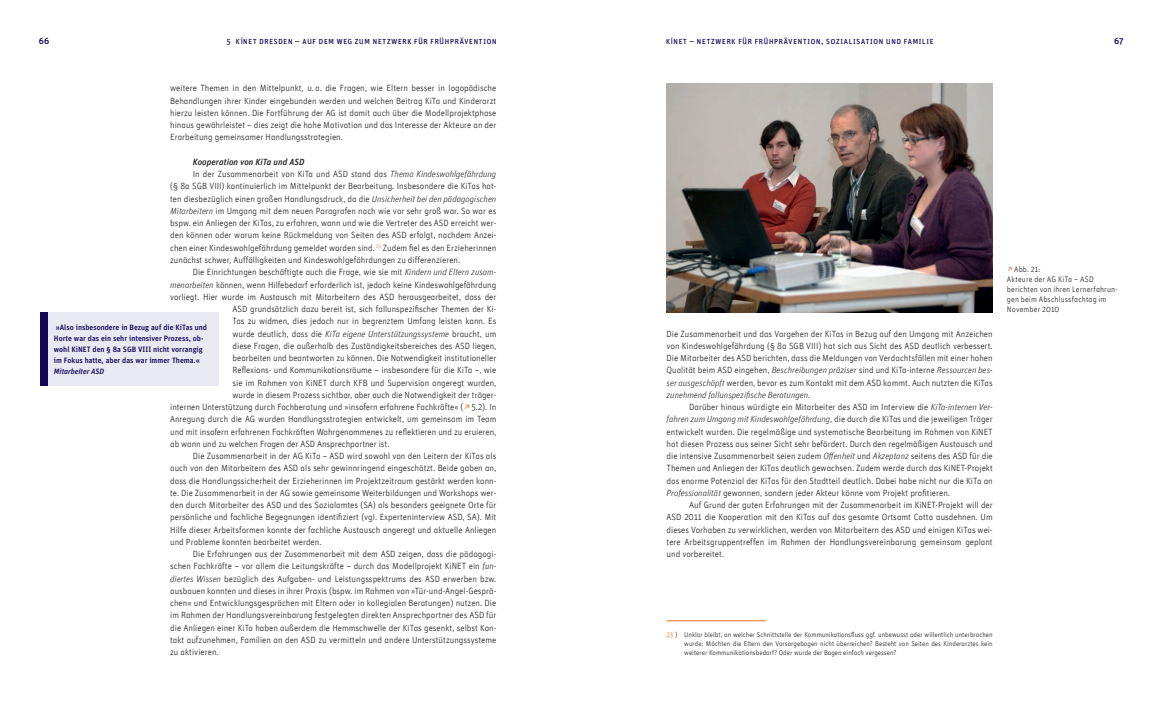
<style>
.page{position:relative;width:1163px;height:709px;background:#fff}
.page>*{position:absolute;margin:0;border:0;box-sizing:border-box;transform-origin:0 0}
.t1{font:9px/12.2px "Unit Light Alternate";color:#231f20;text-align:justify}
.t2{font:9px "Unit Regular SC";letter-spacing:.015em;color:#110658}
.t3{font:italic 9px "Unit Medium Alternate";letter-spacing:.01em;color:#231f20}
.t4{font:500 9px "Unit";color:#110658}
.t5{font:8px/10px "Unit Light Alternate";letter-spacing:.015em;color:#231f20}
.t6{font:500 7.8px/11px "Unit";color:#110658}
.t7{font:italic 500 7.8px "Unit";color:#110658}
.t8{font:7px/9px "Unit Light Alternate";color:#231f20;text-align:justify}
.s1{font-family:"Unit Regular TF"}
.s2{font-style:italic}
.s3{font-family:"Fago No Expert";color:#f36e21}
.s4{color:#f36e21}
</style>
<div class="page">
<hr style="left:666px;top:620px;width:99px;height:1px;background:#f36e21">
<img style="left:666px;top:84px;width:326px;height:228px">
<div style="left:40px;top:312px;width:178px;height:73px;background:#e9e9f1"></div>
<div style="left:40px;top:312px;width:7px;height:73px;background:#110658"></div>
<p class="t2" style="left:226px;top:35px;width:272px">5 k<span class="s1">i</span>net dresden – auf dem weg zum netzwerk für frühprävention</p>
<p class="t2" style="left:665px;top:35px;width:269px">k<span class="s1">i</span>net – netzwerk für frühprävention, sozialisation und familie</p>
<p class="t4" style="left:39px;top:35px;width:12px">66</p>
<p class="t4" style="left:1113px;top:36px;width:11px">67</p>
<p class="t1" style="left:170px;top:82px;width:327px">weitere Themen in den Mittelpunkt, u.a. die Fragen, wie Eltern besser in logopädische Behandlungen ihrer Kinder eingebunden werden und welchen Beitrag KiTa und Kinderarzt hierzu leisten können. Die Fortführung der AG ist damit auch über die Modellprojektphase hinaus gewährleistet – dies zeigt die hohe Motivation und das Interesse der Akteure an der Erarbeitung gemeinsamer Handlungsstrategien.</p>
<p class="t3" style="left:193px;top:156px;width:113px">Kooperation von KiTa und ASD</p>
<p class="t1" style="left:170px;top:168px;width:328px;text-indent:23px">In der Zusammenarbeit von KiTa und ASD stand das <span class="s2">Thema Kindeswohlgefährdung </span>(§ 8a SGB VIII) kontinuierlich im Mittelpunkt der Bearbeitung. Insbesondere die KiTas hat&shy;ten diesbezüglich einen großen Handlungsdruck, da die <span class="s2">Unsicherheit bei den pädagogischen Mitarbeitern</span> im Umgang mit dem neuen Paragrafen nach wie vor sehr groß war. So war es bspw. ein Anliegen der KiTas, zu erfahren, wann und wie die Vertreter des ASD erreicht wer&shy;den können oder warum keine Rückmeldung von Seiten des ASD erfolgt, nachdem Anzei&shy;chen einer Kindeswohlgefährdung gemeldet worden sind. <sup>23</sup> Zudem fiel es den Erzieherinnen zunächst schwer, Auffälligkeiten und Kindeswohlgefährdungen zu differenzieren.</p>
<p class="t1" style="left:193px;top:266px;width:305px">Die Einrichtungen beschäftigte auch die Frage, wie sie mit <span class="s2">Kindern und Eltern zusam-</span></p>
<p class="t1" style="left:170px;top:278px;width:328px"><span class="s2">menarbeiten</span> können, wenn Hilfebedarf erforderlich ist, jedoch keine Kindeswohlgefährdung</p>
<p class="t1" style="left:170px;top:290px;width:328px">vorliegt. Hier wurde im Austausch mit Mitarbeitern des ASD herausgearbeitet, dass der</p>
<p class="t1" style="left:232px;top:303px;width:265px">ASD grundsätzlich dazu bereit ist, sich fallunspezifischer Themen der Ki-</p>
<p class="t1" style="left:232px;top:315px;width:265px">Tas zu widmen, dies jedoch nur in begrenztem Umfang leisten kann. Es</p>
<p class="t1" style="left:232px;top:327px;width:265px">wurde deutlich, dass die <span class="s2">KiTa eigene Unterstützungssysteme</span> braucht, um</p>
<p class="t1" style="left:232px;top:339px;width:265px">diese Fragen, die außerhalb des Zuständigkeitsbereiches des ASD liegen,</p>
<p class="t1" style="left:232px;top:352px;width:265px">bearbeiten und beantworten zu können. Die Notwendigkeit institutioneller</p>
<p class="t1" style="left:232px;top:364px;width:265px">Reflexions- und Kommunikationsräume – insbesondere für die KiTa –, wie</p>
<p class="t1" style="left:232px;top:376px;width:265px">sie im Rahmen von KiNET durch KFB und Supervision angeregt wurden,</p>
<p class="t1" style="left:232px;top:388px;width:265px">wurde in diesem Prozess sichtbar, aber auch die Notwendigkeit der träger-</p>
<p class="t1" style="left:170px;top:401px;width:327px">internen Unterstützung durch Fachberatung und »insofern erfahrene Fachkräfte« (<span class="s3">S</span>5.2). In</p>
<p class="t1" style="left:170px;top:413px;width:327px">Anregung durch die AG wurden Handlungsstrategien entwickelt, um gemeinsam im Team</p>
<p class="t1" style="left:170px;top:425px;width:328px">und mit insofern erfahrenen Fachkräften Wahrgenommenes zu reflektieren und zu eruieren,</p>
<p class="t1" style="left:170px;top:437px;width:221px">ab wann und zu welchen Fragen der ASD Ansprechpartner ist.</p>
<p class="t1" style="left:193px;top:450px;width:305px">Die Zusammenarbeit in der AG KiTa – ASD wird sowohl von den Leitern der KiTas als</p>
<p class="t1" style="left:170px;top:462px;width:327px">auch von den Mitarbeitern des ASD als sehr gewinnringend eingeschätzt. Beide gaben an,</p>
<p class="t1" style="left:170px;top:474px;width:327px">dass die Handlungssicherheit der Erzieherinnen im Projektzeitraum gestärkt werden konn-</p>
<p class="t1" style="left:170px;top:486px;width:327px">te. Die Zusammenarbeit in der AG sowie gemeinsame Weiterbildungen und Workshops wer-</p>
<p class="t1" style="left:170px;top:499px;width:327px">den durch Mitarbeiter des ASD und des Sozialamtes (SA) als besonders geeignete Orte für</p>
<p class="t1" style="left:170px;top:511px;width:327px">persönliche und fachliche Begegnungen identifiziert (vgl. Experteninterview ASD, SA). Mit</p>
<p class="t1" style="left:170px;top:523px;width:328px">Hilfe dieser Arbeitsformen konnte der fachliche Austausch angeregt und aktuelle Anliegen</p>
<p class="t1" style="left:170px;top:535px;width:153px">und Probleme konnten bearbeitet werden.</p>
<p class="t1" style="left:193px;top:548px;width:305px">Die Erfahrungen aus der Zusammenarbeit mit dem ASD zeigen, dass die pädagogi-</p>
<p class="t1" style="left:170px;top:560px;width:327px">schen Fachkräfte – vor allem die Leitungskräfte – durch das Modellprojekt KiNET ein <span class="s2">fun-</span></p>
<p class="t1" style="left:170px;top:572px;width:327px"><span class="s2">diertes Wissen</span> bezüglich des Aufgaben- und Leistungsspektrums des ASD erwerben bzw.</p>
<p class="t1" style="left:170px;top:584px;width:327px">ausbauen konnten und dieses in ihrer Praxis (bspw. im Rahmen von »Tür-und-Angel-Gesprä-</p>
<p class="t1" style="left:170px;top:597px;width:327px">chen« und Entwicklungsgesprächen mit Eltern oder in kollegialen Beratungen) nutzen. Die</p>
<p class="t1" style="left:170px;top:609px;width:327px">im Rahmen der Handlungsvereinbarung festgelegten direkten Ansprechpartner des ASD für</p>
<p class="t1" style="left:170px;top:621px;width:328px">die Anliegen einer KiTa haben außerdem die Hemmschwelle der KiTas gesenkt, selbst Kon-</p>
<p class="t1" style="left:170px;top:633px;width:327px">takt aufzunehmen, Familien an den ASD zu vermitteln und andere Unterstützungssysteme</p>
<p class="t1" style="left:170px;top:646px;width:50px">zu aktivieren.</p>
<p class="t6" style="left:54px;top:321px;width:155px">»Also insbesondere in Bezug auf die KiTas und Horte war das ein sehr intensiver Prozess, ob&shy;wohl KiNET den § 8a SGB VIII nicht vorrangig im Fokus hatte, aber das war immer Thema.«</p>
<p class="t7" style="left:54px;top:366px;width:52px">Mitarbeiter ASD</p>
<p class="t1" style="left:666px;top:327px;width:327px">Die Zusammenarbeit und das Vorgehen der KiTas in Bezug auf den Umgang mit Anzeichen von Kindeswohlgefährdung (§ 8a SGB VIII) hat sich aus Sicht des ASD deutlich verbessert.<br>Die Mitarbeiter des ASD berichten, dass die Meldungen von Verdachtsfällen mit einer hohen Qualität beim ASD eingehen, <span class="s2">Beschreibungen präziser</span> sind und KiTa-interne <span class="s2">Ressourcen bes&shy;ser ausgeschöpft</span> werden, bevor es zum Kontakt mit dem ASD kommt. Auch nutzten die KiTas <span class="s2">zunehmend fallunspezifische Beratungen</span>.</p>
<p class="t1" style="left:666px;top:401px;width:328px;text-indent:23px">Darüber hinaus würdigte ein Mitarbeiter des ASD im Interview die <span class="s2">KiTa-internen Ver&shy;fahren zum Umgang mit Kindeswohlgefährdung</span>, die durch die KiTas und die jeweiligen Träger entwickelt wurden. Die regelmäßige und systematische Bearbeitung im Rahmen von KiNET hat diesen Prozess aus seiner Sicht sehr befördert. Durch den regelmäßigen Austausch und die intensive Zusammenarbeit seien zudem <span class="s2">Offenheit</span> und <span class="s2">Akzeptanz</span> seitens des ASD für die Themen und Anliegen der KiTas deutlich gewachsen. Zudem werde durch das KiNET-Projekt das enorme Potenzial der KiTas für den Stadtteil deutlich. Dabei habe nicht nur die KiTa an <span class="s2">Professionalität</span> gewonnen, sondern jeder Akteur könne vom Projekt profitieren.</p>
<p class="t1" style="left:666px;top:499px;width:328px;text-indent:23px">Auf Grund der guten Erfahrungen mit der Zusammenarbeit im KiNET-Projekt will der ASD 2011 die Kooperation mit den KiTas auf das gesamte Ortsamt Cotta ausdehnen. Um dieses Vorhaben zu verwirklichen, werden von Mitarbeitern des ASD und einigen KiTas wei&shy;tere Arbeitsgruppentreffen im Rahmen der Handlungsvereinbarung gemeinsam geplant und vorbereitet.</p>
<p class="t5" style="left:1006px;top:264px;width:112px"><span class="s3">S</span>Abb. 21:<br>Akteure der AG KiTa – ASD berichten von ihren Lernerfahrun&shy;gen beim Abschlussfachtag im<br>November 2010</p>
<p class="t8" style="left:684px;top:630px;width:310px;text-indent:-18px"><span class="s4">23</span> ) Unklar bleibt, an welcher Schnittstelle der Kommunikationsfluss ggf. unbewusst oder willentlich unterbrochen wurde: Möchten die Eltern den Vorsorgebogen nicht überreichen? Besteht von Seiten des Kinderarztes kein weiterer Kommunikationsbedarf? Oder wurde der Bogen einfach vergessen?</p>
</div>
